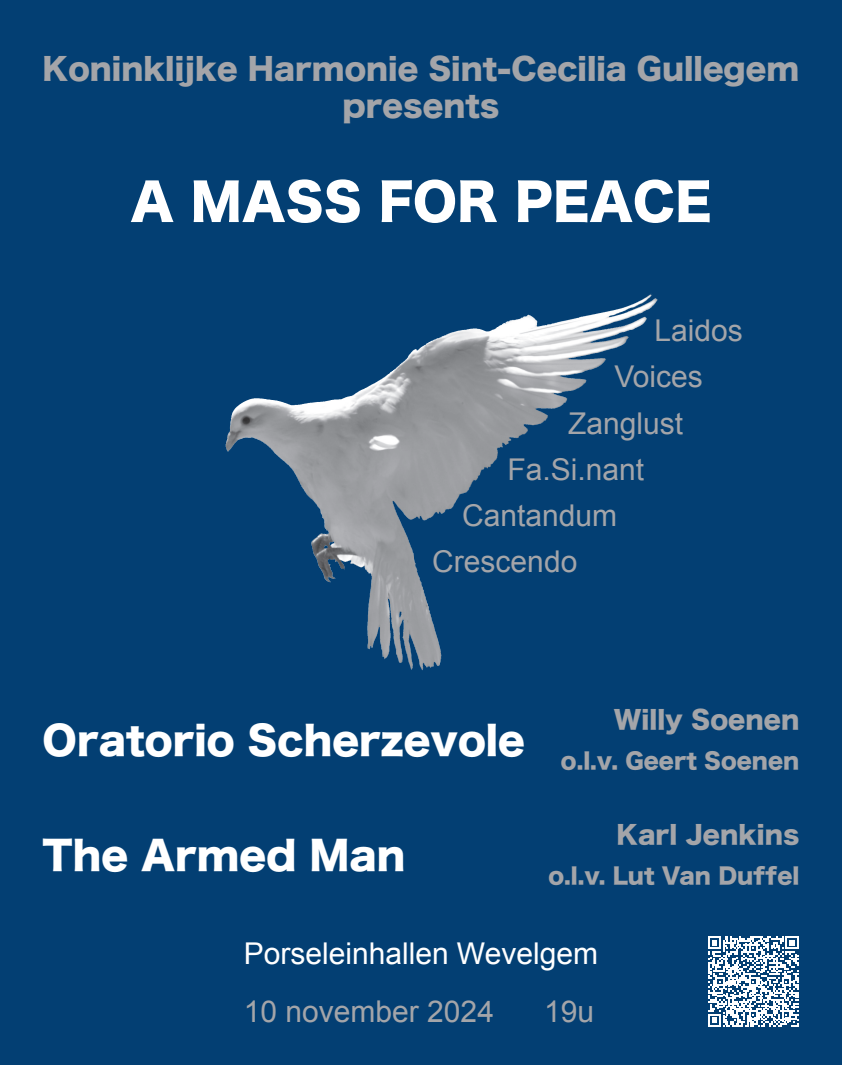
<style>
.page{position:relative;width:842px;height:1065px;background:#fff}
.page>*{position:absolute;margin:0;border:0;box-sizing:border-box;transform-origin:0 0}
.t1{font:50px "Hira Kaku Std N W8";color:#fff}
.t2{font:39px "Hira Kaku Std W8";color:#fff}
.t3{font:30px "Arial";color:#a4a5a9}
.t4{font:30px "Hira Kaku Std W8";color:#a4a5a9}
.t5{font:30px "Arial";color:#fff}
.t6{font:25px "Hira Kaku Std W8";color:#a4a5a9}
.t7{font:22px "Hira Kaku Std W8";color:#a4a5a9}
</style>
<div class="page">
<div style="left:0;top:0;width:842px;height:1064px;background:#033f73"></div>
<img style="left:225px;top:294px;width:433px;height:377px">
<svg style="left:708px;top:936px;width:90px;height:90px"></svg>
<p class="t4" style="left:43px;top:53px;width:758px">Koninklijke Harmonie Sint-Cecilia Gullegem</p>
<p class="t4" style="left:343px;top:89px;width:158px">presents</p>
<p class="t1" style="left:130px;top:174px;width:583px">A MASS FOR PEACE</p>
<p class="t3" style="left:654px;top:310px;width:90px">Laidos</p>
<p class="t3" style="left:614px;top:357px;width:90px">Voices</p>
<p class="t3" style="left:568px;top:403px;width:117px">Zanglust</p>
<p class="t3" style="left:507px;top:449px;width:138px">Fa.Si.nant</p>
<p class="t3" style="left:462px;top:496px;width:157px">Cantandum</p>
<p class="t3" style="left:432px;top:542px;width:147px">Crescendo</p>
<p class="t2" style="left:43px;top:718px;width:484px">Oratorio Scherzevole</p>
<p class="t2" style="left:43px;top:833px;width:364px">The Armed Man</p>
<p class="t6" style="left:614px;top:705px;width:187px">Willy Soenen</p>
<p class="t7" style="left:561px;top:748px;width:240px">o.l.v. Geert Soenen</p>
<p class="t6" style="left:617px;top:820px;width:184px">Karl Jenkins</p>
<p class="t7" style="left:548px;top:863px;width:252px">o.l.v. Lut Van Duffel</p>
<p class="t5" style="left:244px;top:933px;width:356px">Porseleinhallen Wevelgem</p>
<p class="t3" style="left:244px;top:991px;width:252px">10 november 2024</p>
<p class="t3" style="left:544px;top:991px;width:52px">19u</p>
</div>
